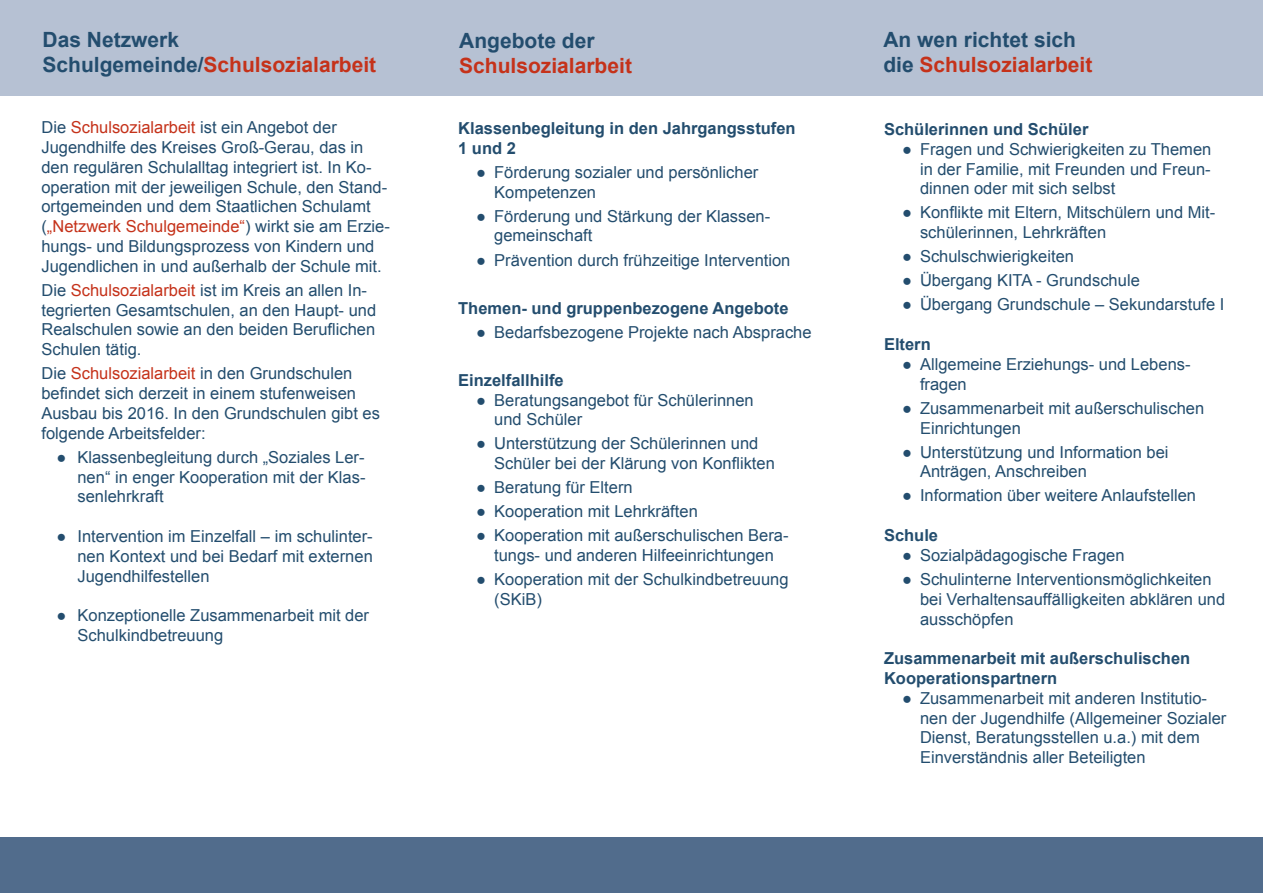
<style>
.page{position:relative;width:1263px;height:893px;background:#fff}
.page>*{position:absolute;margin:0;border:0;box-sizing:border-box;transform-origin:0 0}
.t1{font:700 21px/25.2px "Arial";color:#234d6e}
.t2{font:700 21px "Arial";color:#c5321a}
.t3{font:16.5px/19.8px "Arial";color:#234d6e}
.t4{font:700 16.5px/19.8px "Arial";color:#234d6e}
.s1{color:#c5321a}
</style>
<div class="page">
<div style="left:0;top:838px;width:1263px;height:55px;background:#516c8c"></div>
<div style="left:0;top:0;width:1263px;height:95px;background:#b6c1d3"></div>
<p class="t1" style="left:43px;top:27px;width:335px">Das Netzwerk<br>Schulgemeinde/<span class="s1">Schulsozialarbeit</span></p>
<p class="t1" style="left:459px;top:28px;width:137px">Angebote der</p>
<p class="t2" style="left:459px;top:54px;width:174px">Schulsozialarbeit</p>
<p class="t3" style="left:41px;top:118px;width:350px">Die <span class="s1">Schulsozialarbeit</span> ist ein Angebot der Jugendhilfe des Kreises Groß-Gerau, das in den regulären Schulalltag integriert ist. In Ko&shy;operation mit der jeweiligen Schule, den Stand&shy;ortgemeinden und dem Staatlichen Schulamt (<span class="s1">„Netzwerk Schulgemeinde“</span>) wirkt sie am Erzie&shy;hungs- und Bildungsprozess von Kindern und Jugendlichen in und außerhalb der Schule mit.</p>
<p class="t3" style="left:41px;top:280px;width:336px">Die <span class="s1">Schulsozialarbeit</span> ist im Kreis an allen In&shy;tegrierten Gesamtschulen, an den Haupt- und Realschulen sowie an den beiden Beruflichen Schulen tätig.</p>
<p class="t3" style="left:41px;top:364px;width:340px">Die <span class="s1">Schulsozialarbeit</span> in den Grundschulen befindet sich derzeit in einem stufenweisen Ausbau bis 2016. In den Grundschulen gibt es folgende Arbeitsfelder:</p>
<p class="t3" style="left:77px;top:447px;width:289px;text-align:justify;text-indent:-21px">● Klassenbegleitung durch „Soziales Ler&shy;nen“ in enger Kooperation mit der Klas&shy;senlehrkraft</p>
<p class="t3" style="left:77px;top:526px;width:297px;text-align:justify;text-indent:-21px">● Intervention im Einzelfall – im schulinter&shy;nen Kontext und bei Bedarf mit externen Jugendhilfestellen</p>
<p class="t3" style="left:77px;top:606px;width:293px;text-indent:-21px">● Konzeptionelle Zusammenarbeit mit der<br>Schulkindbetreuung</p>
<p class="t4" style="left:458px;top:118px;width:339px">Klassenbegleitung in den Jahrgangsstufen<br>1 und 2</p>
<p class="t3" style="left:494px;top:162px;width:266px;text-indent:-18px">● Förderung sozialer und persönlicher<br>Kompetenzen</p>
<p class="t3" style="left:494px;top:206px;width:278px;text-indent:-18px">● Förderung und Stärkung der Klassen&shy;gemeinschaft</p>
<p class="t3" style="left:476px;top:250px;width:316px">● Prävention durch frühzeitige Intervention</p>
<p class="t4" style="left:458px;top:298px;width:332px">Themen- und gruppenbezogene Angebote</p>
<p class="t3" style="left:476px;top:322px;width:337px">● Bedarfsbezogene Projekte nach Absprache</p>
<p class="t4" style="left:458px;top:370px;width:107px">Einzelfallhilfe</p>
<p class="t3" style="left:494px;top:390px;width:261px;text-indent:-18px">● Beratungsangebot für Schülerinnen und Schüler</p>
<p class="t3" style="left:494px;top:434px;width:282px;text-indent:-18px">● Unterstützung der Schülerinnen und<br>Schüler bei der Klärung von Konflikten</p>
<p class="t3" style="left:476px;top:478px;width:158px">● Beratung für Eltern</p>
<p class="t3" style="left:476px;top:502px;width:223px">● Kooperation mit Lehrkräften</p>
<p class="t3" style="left:476px;top:526px;width:314px;text-align:center">● Kooperation mit außerschulischen Bera&shy;tungs- und anderen Hilfeeinrichtungen</p>
<p class="t3" style="left:494px;top:570px;width:296px;text-indent:-18px">● Kooperation mit der Schulkindbetreuung (SKiB)</p>
<p class="t1" style="left:883px;top:27px;width:210px">An wen richtet sich die <span class="s1">Schulsozialarbeit</span></p>
<p class="t4" style="left:884px;top:119px;width:206px">Schülerinnen und Schüler</p>
<p class="t3" style="left:920px;top:139px;width:293px;text-align:justify;text-indent:-18px">● Fragen und Schwierigkeiten zu Themen in der Familie, mit Freunden und Freun&shy;dinnen oder mit sich selbst</p>
<p class="t3" style="left:920px;top:203px;width:297px;text-indent:-18px">● Konflikte mit Eltern, Mitschülern und Mit&shy;schülerinnen, Lehrkräften</p>
<p class="t3" style="left:902px;top:247px;width:174px">● Schulschwierigkeiten</p>
<p class="t3" style="left:902px;top:271px;width:239px">● Übergang KITA - Grundschule</p>
<p class="t3" style="left:902px;top:295px;width:324px">● Übergang Grundschule – Sekundarstufe I</p>
<p class="t4" style="left:884px;top:334px;width:48px">Eltern</p>
<p class="t3" style="left:920px;top:354px;width:272px;text-indent:-18px">● Allgemeine Erziehungs- und Lebens&shy;fragen</p>
<p class="t3" style="left:920px;top:398px;width:286px;text-indent:-18px">● Zusammenarbeit mit außerschulischen<br>Einrichtungen</p>
<p class="t3" style="left:920px;top:442px;width:250px;text-indent:-18px">● Unterstützung und Information bei<br>Anträgen, Anschreiben</p>
<p class="t3" style="left:902px;top:486px;width:296px">● Information über weitere Anlaufstellen</p>
<p class="t4" style="left:884px;top:525px;width:56px">Schule</p>
<p class="t3" style="left:902px;top:545px;width:224px">● Sozialpädagogische Fragen</p>
<p class="t3" style="left:920px;top:569px;width:307px;text-indent:-18px">● Schulinterne Interventionsmöglichkeiten bei Verhaltensauffälligkeiten abklären und ausschöpfen</p>
<p class="t4" style="left:884px;top:648px;width:308px">Zusammenarbeit mit außerschulischen<br>Kooperationspartnern</p>
<p class="t3" style="left:920px;top:688px;width:308px;text-indent:-18px">● Zusammenarbeit mit anderen Institutio&shy;nen der Jugendhilfe (Allgemeiner Sozialer Dienst, Beratungsstellen u.a.) mit dem Einverständnis aller Beteiligten</p>
</div>
